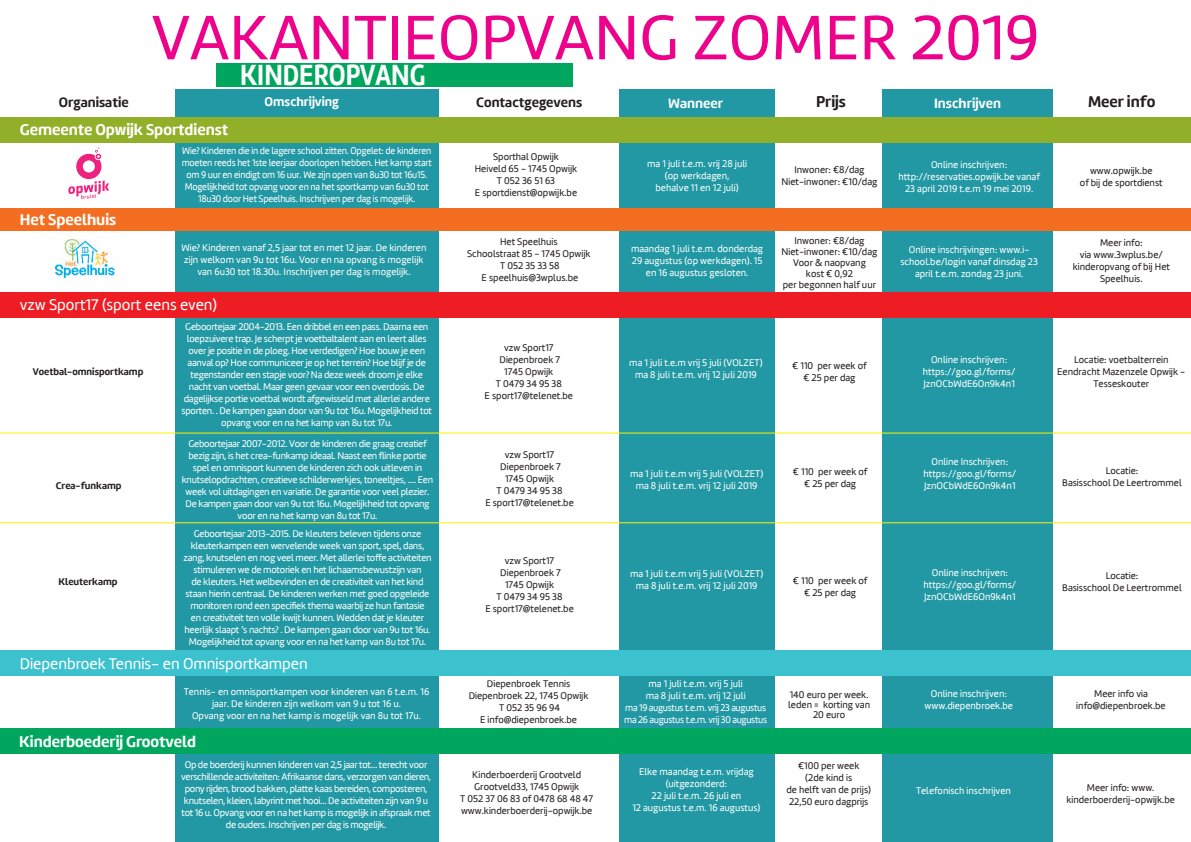
<style>
.page{position:relative;width:1191px;height:842px;background:#fff}
.page>*{position:absolute;margin:0;border:0;box-sizing:border-box;transform-origin:0 0}
.t1{font:65px "Marine";color:#ed028c}
.t2{font:700 30px "Marine";color:#fff;scale:.85 1}
.t3{font:700 16px "Marine";color:#fff}
.t4{font:16px "Marine";color:#fff}
.t5{font:700 16px "Marine";color:#231f20}
.t6{font:700 14px "Marine";color:#231f20}
.t7{font:700 14px "Marine";color:#fff}
.t8{font:700 13px "Marine";color:#fff}
.t9{font:10px/12px "Marine";letter-spacing:-.025em;color:#fff;text-align:center}
.t10{font:10px/12px "Marine";color:#231f20;text-align:center}
.t11{font:10px/12px "Marine";color:#fff;text-align:center}
.t12{font:10px/12px "Marine";letter-spacing:-.025em;color:#fff;text-align:center;scale:.96 1}
.t13{font:700 10px "Marine";color:#231f20}
</style>
<div class="page">
<div style="left:216px;top:63px;width:357px;height:23px;background:#00a65d"></div>
<div style="left:882px;top:90px;width:171px;height:752px;background:#2198a3"></div>
<div style="left:619px;top:90px;width:155px;height:752px;background:#2198a3"></div>
<div style="left:175px;top:90px;width:263px;height:752px;background:#2198a3"></div>
<div style="left:0;top:117px;width:1191px;height:25px;background:#92af2a"></div>
<div style="left:0;top:208px;width:1191px;height:23px;background:#f36e21"></div>
<div style="left:0;top:292px;width:1191px;height:25px;background:#ee1d23"></div>
<svg style="left:68px;top:148px;width:41px;height:51px"></svg>
<hr style="left:0;top:433px;width:1191px;height:1px;background:#fff101">
<hr style="left:0;top:522px;width:1191px;height:1px;background:#fff101">
<img style="left:55px;top:240px;width:59px;height:38px">
<div style="left:0;top:650px;width:1191px;height:26px;background:#3cc1ce"></div>
<div style="left:0;top:729px;width:1191px;height:25px;background:#00a65d"></div>
<h1 class="t1" style="left:152px;top:-3px;width:889px">VAKANTIEOPVANG ZOMER 2019</h1>
<h2 class="t2" style="left:240px;top:55px;width:219px">KINDEROPVANG</h2>
<h3 class="t6" style="left:59px;top:94px;width:71px">Organisatie</h3>
<h3 class="t8" style="left:265px;top:94px;width:76px">Omschrijving</h3>
<h3 class="t6" style="left:476px;top:93px;width:108px">Contactgegevens</h3>
<h3 class="t7" style="left:668px;top:94px;width:56px">Wanneer</h3>
<h3 class="t5" style="left:816px;top:91px;width:31px">Prijs</h3>
<h3 class="t5" style="left:1088px;top:92px;width:69px">Meer info</h3>
<h3 class="t3" style="left:20px;top:119px;width:210px">Gemeente Opwijk Sportdienst</h3>
<p class="t12" style="left:182px;top:144px;width:262px">Wie? Kinderen die in de lagere school zitten. Opgelet: de kinderen moeten reeds het 1ste leerjaar doorlopen hebben. Het kamp start om 9 uur en eindigt om 16 uur. We zijn open van 8u30 tot 16u15.<br>Mogelijkheid tot opvang voor en na het sportkamp van 6u30 tot 18u30 door Het Speelhuis. Inschrijven per dag is mogelijk.</p>
<p class="t10" style="left:475px;top:151px;width:104px">Sporthal Opwijk<br>Heiveld 65 - 1745 Opwijk<br>T 052 36 51 63<br>E sportdienst@opwijk.be</p>
<p class="t11" style="left:647px;top:158px;width:101px">ma 1 juli t.e.m. vrij 28 juli (op werkdagen, behalve 11 en 12 juli)</p>
<p class="t10" style="left:781px;top:163px;width:97px">Inwoner: €8/dag<br>Niet-inwoner: €10/dag</p>
<p class="t10" style="left:1080px;top:165px;width:84px">www.opwijk.be<br>of bij de sportdienst</p>
<h3 class="t3" style="left:20px;top:209px;width:98px">Het Speelhuis</h3>
<h3 class="t7" style="left:934px;top:94px;width:69px">Inschrijven</h3>
<p class="t11" style="left:898px;top:158px;width:143px">Online inschrijven: http://reservaties.opwijk.be vanaf<br>23 april 2019 t.e.m 19 mei 2019.</p>
<p class="t11" style="left:181px;top:242px;width:246px">Wie? Kinderen vanaf 2,5 jaar tot en met 12 jaar. De kinderen zijn welkom van 9u tot 16u. Voor en na opvang is mogelijk van 6u30 tot 18.30u. Inschrijven per dag is mogelijk.</p>
<p class="t10" style="left:467px;top:236px;width:125px">Het Speelhuis<br>Schoolstraat 85 - 1745 Opwijk<br>T 052 35 33 58<br>E speelhuis@3wplus.be</p>
<p class="t11" style="left:631px;top:243px;width:134px">maandag 1 juli t.e.m. donderdag<br>29 augustus (op werkdagen). 15 en 16 augustus gesloten.</p>
<p class="t10" style="left:781px;top:235px;width:97px;line-height:11px">Inwoner: €8/dag<br>Niet-inwoner: €10/dag<br>Voor &amp; naopvang<br>kost € 0,92<br>per begonnen half uur</p>
<p class="t10" style="left:1072px;top:237px;width:99px">Meer info:<br>via www.3wplus.be/ kinderopvang of bij Het<br>Speelhuis.</p>
<p class="t11" style="left:900px;top:244px;width:139px">Online inschrijvingen: www.i&shy;school.be/login vanaf dinsdag 23 april t.e.m. zondag 23 juni.</p>
<h3 class="t4" style="left:20px;top:295px;width:199px">vzw Sport17 (sport eens even)</h3>
<p class="t13" style="left:33px;top:365px;width:112px">Voetbal-omnisportkamp</p>
<p class="t13" style="left:56px;top:479px;width:67px">Crea-funkamp</p>
<p class="t13" style="left:59px;top:575px;width:61px">Kleuterkamp</p>
<p class="t9" style="left:181px;top:321px;width:252px">Geboortejaar 2004-2013. Een dribbel en een pass. Daarna een loepzuivere trap. Je scherpt je voetbaltalent aan en leert alles over je positie in de ploeg. Hoe verdedigen? Hoe bouw je een aanval op? Hoe communiceer je op het terrein? Hoe blijf je de tegenstander een stapje voor? Na deze week droom je elke nacht van voetbal. Maar geen gevaar voor een overdosis. De dagelijkse portie voetbal wordt afgewisseld met allerlei andere sporten. . De kampen gaan door van 9u tot 16u. Mogelijkheid tot opvang voor en na het kamp van 8u tot 17u.</p>
<p class="t9" style="left:182px;top:437px;width:253px">Geboortejaar 2007-2012. Voor de kinderen die graag creatief bezig zijn, is het crea-funkamp ideaal. Naast een flinke portie spel en omnisport kunnen de kinderen zich ook uitleven in knutselopdrachten, creatieve schilderwerkjes, toneeltjes, …. Een week vol uitdagingen en variatie. De garantie voor veel plezier.<br>De kampen gaan door van 9u tot 16u. Mogelijkheid tot opvang voor en na het kamp van 8u tot 17u.</p>
<p class="t9" style="left:183px;top:528px;width:250px">Geboortejaar 2013-2015. De kleuters beleven tijdens onze kleuterkampen een wervelende week van sport, spel, dans, zang, knutselen en nog veel meer. Met allerlei toffe activiteiten stimuleren we de motoriek en het lichaamsbewustzijn van<br>de kleuters. Het welbevinden en de creativiteit van het kind staan hierin centraal. De kinderen werken met goed opgeleide monitoren rond een specifiek thema waarbij ze hun fantasie<br>en creativiteit ten volle kwijt kunnen. Wedden dat je kleuter heerlijk slaapt ’s nachts? . De kampen gaan door van 9u tot 16u.<br>Mogelijkheid tot opvang voor en na het kamp van 8u tot 17u.</p>
<p class="t10" style="left:484px;top:342px;width:90px">vzw Sport17<br>Diepenbroek 7<br>1745 Opwijk<br>T 0479 34 95 38<br>E sport17@telenet.be</p>
<p class="t10" style="left:485px;top:448px;width:90px">vzw Sport17<br>Diepenbroek 7<br>1745 Opwijk<br>T 0479 34 95 38<br>E sport17@telenet.be</p>
<p class="t10" style="left:485px;top:555px;width:90px">vzw Sport17<br>Diepenbroek 7<br>1745 Opwijk<br>T 0479 34 95 38<br>E sport17@telenet.be</p>
<p class="t11" style="left:629px;top:356px;width:135px">ma 1 juli t.e.m vrij 5 juli (VOLZET) ma 8 juli t.e.m. vrij 12 juli 2019</p>
<p class="t10" style="left:792px;top:360px;width:76px">€ 110 per week of € 25 per dag</p>
<p class="t10" style="left:1057px;top:353px;width:130px">Locatie: voetbalterrein<br>Eendracht Mazenzele Opwijk -<br>Tesseskouter</p>
<p class="t11" style="left:922px;top:353px;width:94px">Online inschrijven: https://goo.gl/forms/<br>JznOCbWdE6On9k4n1</p>
<p class="t11" style="left:923px;top:456px;width:94px">Online Inschrijven: https://goo.gl/forms/<br>JznOCbWdE6On9k4n1</p>
<p class="t11" style="left:630px;top:467px;width:135px">ma 1 juli t.e.m vrij 5 juli (VOLZET) ma 8 juli t.e.m. vrij 12 juli 2019</p>
<p class="t10" style="left:1062px;top:464px;width:121px">Locatie:<br>Basisschool De Leertrommel</p>
<p class="t10" style="left:793px;top:466px;width:76px">€ 110 per week of € 25 per dag</p>
<p class="t11" style="left:630px;top:567px;width:135px">ma 1 juli t.e.m vrij 5 juli (VOLZET) ma 8 juli t.e.m. vrij 12 juli 2019</p>
<p class="t10" style="left:1062px;top:569px;width:121px">Locatie:<br>Basisschool De Leertrommel</p>
<p class="t11" style="left:923px;top:567px;width:94px">Online inschrijven: https://goo.gl/forms/<br>JznOCbWdE6On9k4n1</p>
<p class="t10" style="left:793px;top:574px;width:76px">€ 110 per week of € 25 per dag</p>
<h3 class="t4" style="left:20px;top:653px;width:289px">Diepenbroek Tennis- en Omnisportkampen</h3>
<p class="t11" style="left:184px;top:685px;width:247px">Tennis- en omnisportkampen voor kinderen van 6 t.e.m. 16 jaar. De kinderen zijn welkom van 9 u tot 16 u.<br>Opvang voor en na het kamp is mogelijk van 8u tot 17u.</p>
<p class="t10" style="left:469px;top:678px;width:121px">Diepenbroek Tennis<br>Diepenbroek 22, 1745 Opwijk<br>T 052 35 96 94<br>E info@diepenbroek.be</p>
<p class="t9" style="left:624px;top:678px;width:144px">ma 1 juli t.e.m. vrij 5 juli<br>ma 8 juli t.e.m. vrij 12 juli<br>ma 19 augustus t.e.m. vrij 23 augustus ma 26 augustus t.e.m. vrij 30 augustus</p>
<p class="t10" style="left:788px;top:689px;width:83px;line-height:10px">140 euro per week. leden = korting van<br>20 euro</p>
<p class="t10" style="left:1076px;top:688px;width:91px">Meer info via info@diepenbroek.be</p>
<p class="t11" style="left:924px;top:688px;width:90px">Online inschrijven: www.diepenbroek.be</p>
<h3 class="t3" style="left:19px;top:731px;width:178px">Kinderboederij Grootveld</h3>
<p class="t9" style="left:181px;top:759px;width:252px">Op de boerderij kunnen kinderen van 2,5 jaar tot… terecht voor verschillende activiteiten: Afrikaanse dans, verzorgen van dieren, pony rijden, brood bakken, platte kaas bereiden, composteren, knutselen, kleien, labyrint met hooi… De activiteiten zijn van 9 u tot 16 u. Opvang voor en na het kamp is mogelijk in afspraak met de ouders. Inschrijven per dag is mogelijk.</p>
<p class="t10" style="left:460px;top:769px;width:135px">Kinderboerderij Grootveld<br>Grootveld33, 1745 Opwijk<br>T 052 37 06 83 of 0478 68 48 47 www.kinderboerderij-opwijk.be</p>
<p class="t11" style="left:632px;top:766px;width:130px">Elke maandag t.e.m. vrijdag (uitgezonderd:<br>22 juli t.e.m. 26 juli en<br>12 augustus t.e.m. 16 augustus)</p>
<p class="t10" style="left:786px;top:759px;width:86px">€100 per week<br>(2de kind is<br>de helft van de prijs)<br>22,50 euro dagprijs</p>
<p class="t11" style="left:916px;top:785px;width:96px">Telefonisch inschrijven</p>
<p class="t10" style="left:1066px;top:782px;width:110px">Meer info: www. kinderboerderij-opwijk.be</p>
</div>
